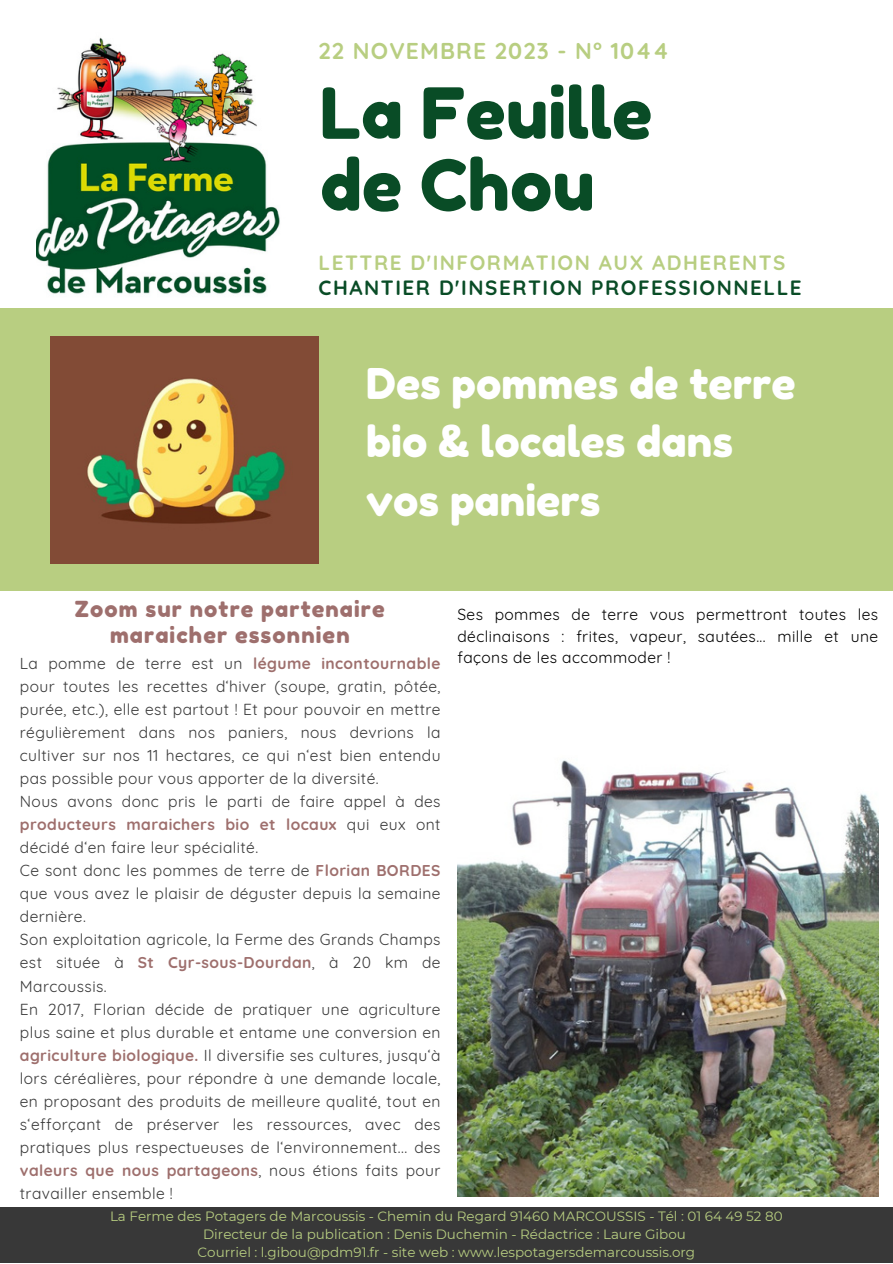
<style>
.page{position:relative;width:893px;height:1264px;background:#fff}
.page>*{position:absolute;margin:0;border:0;box-sizing:border-box;transform-origin:0 0}
.t1{font:70.2px "Fredoka One";color:#094c26}
.t2{font:42.3px/58.5px "Fredoka One";color:#fff}
.t3{font:700 22.8px "Quicksand";letter-spacing:.05em;color:#b8ce81}
.t4{font:22.05px/25.5px "Fredoka One";letter-spacing:.05em;color:#9e6f6d;text-align:center}
.t5{font:700 20.55px "Quicksand";letter-spacing:.075em;color:#094c26}
.t6{font:700 20.55px "Quicksand";letter-spacing:.075em;color:#b8ce81}
.t7{font:15.6px/23.1px "Quicksand";letter-spacing:.025em;color:#383838;text-align:justify}
.t8{font:15.6px/21.3px "Quicksand";letter-spacing:.025em;color:#000;text-align:justify}
.t9{font:13.5px "Montserrat";color:#b8ce81}
.s1{font-weight:700;color:#9e6f6d}
</style>
<div class="page">
<div style="left:0;top:1207px;width:892px;height:55px;background:#383838"></div>
<div style="left:0;top:309px;width:892px;height:282px;background:#b8ce81"></div>
<img style="left:36px;top:37px;width:244px;height:257px">
<img style="left:50px;top:336px;width:269px;height:227px">
<img style="left:457px;top:760px;width:421px;height:436px">
<p class="t3" style="left:318px;top:36px;width:352px">22 NOVEMBRE 2023 - N° 1044</p>
<p class="t1" style="left:320px;top:70px;width:334px">La Feuille</p>
<p class="t1" style="left:320px;top:142px;width:276px">de Chou</p>
<p class="t6" style="left:318px;top:249px;width:468px">LETTRE D'INFORMATION AUX ADHERENTS</p>
<p class="t5" style="left:318px;top:274px;width:484px">CHANTIER D'INSERTION PROFESSIONNELLE</p>
<p class="t2" style="left:366px;top:354px;width:431px">Des pommes de terre bio &amp; locales dans</p>
<p class="t2" style="left:366px;top:470px;width:236px">vos paniers</p>
<p class="t4" style="left:75px;top:596px;width:311px">Zoom sur notre partenaire maraicher essonnien</p>
<p class="t7" style="left:20px;top:651px;width:422px">La pomme de terre est un <span class="s1">légume incontournable </span>pour toutes les recettes d‘hiver (soupe, gratin, pôtée, purée, etc.), elle est partout ! Et pour pouvoir en mettre régulièrement dans nos paniers, nous devrions la cultiver sur nos 11 hectares, ce qui n‘est bien entendu pas possible pour vous apporter de la diversité.</p>
<p class="t7" style="left:20px;top:789px;width:422px">Nous avons donc pris le parti de faire appel à des <span class="s1">producteurs maraichers bio et locaux</span> qui eux ont décidé d‘en faire leur spécialité.</p>
<p class="t7" style="left:20px;top:858px;width:422px">Ce sont donc les pommes de terre de <span class="s1">Florian BORDES </span>que vous avez le plaisir de déguster depuis la semaine dernière.</p>
<p class="t7" style="left:20px;top:928px;width:422px">Son exploitation agricole, la Ferme des Grands Champs est située à <span class="s1">St Cyr-sous-Dourdan</span>, à 20 km de Marcoussis.</p>
<p class="t7" style="left:20px;top:997px;width:422px">En 2017, Florian décide de pratiquer une agriculture plus saine et plus durable et entame une conversion en <span class="s1">agriculture biologique.</span> Il diversifie ses cultures, jusqu‘à lors céréalières, pour répondre à une demande locale, en proposant des produits de meilleure qualité, tout en s‘efforçant de préserver les ressources, avec des pratiques plus respectueuses de l‘environnement... des <span class="s1">valeurs que nous partageons</span>, nous étions faits pour travailler ensemble !</p>
<p class="t9" style="left:110px;top:1207px;width:674px">La Ferme des Potagers de Marcoussis - Chemin du Regard 91460 MARCOUSSIS - Tél : 01 64 49 52 80</p>
<p class="t9" style="left:203px;top:1225px;width:484px">Directeur de la publication : Denis Duchemin - Rédactrice : Laure Gibou</p>
<p class="t9" style="left:197px;top:1243px;width:499px">Courriel : l.gibou@pdm91.fr - site web : www.lespotagersdemarcoussis.org</p>
<p class="t8" style="left:457px;top:604px;width:422px">Ses pommes de terre vous permettront toutes les déclinaisons : frites, vapeur, sautées... mille et une façons de les accommoder !</p>
</div>
